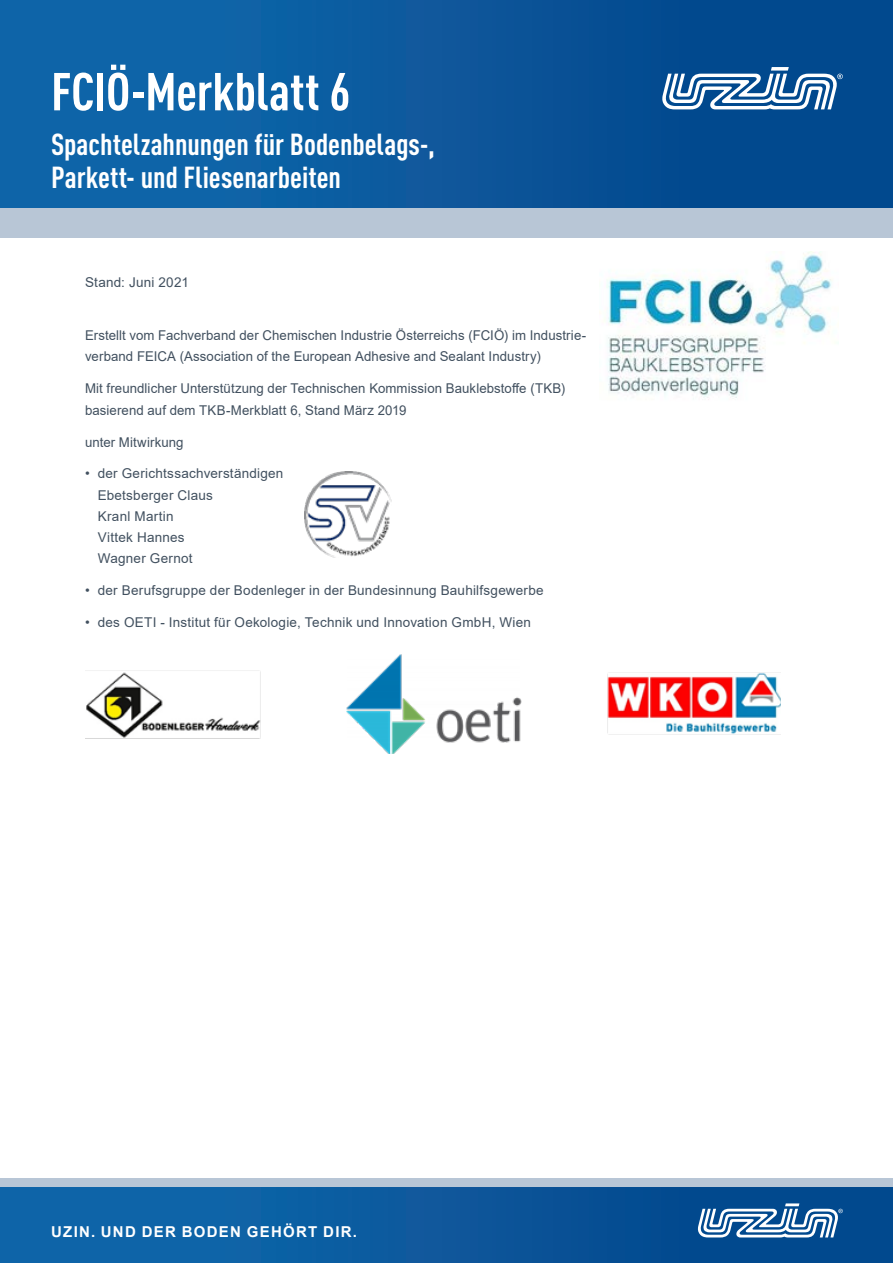
<style>
.page{position:relative;width:893px;height:1263px;background:#fff}
.page>*{position:absolute;margin:0;border:0;box-sizing:border-box;transform-origin:0 0}
.t1{font:700 condensed 52.5px "DIN Pro";letter-spacing:-.005em;color:#fff}
.t2{font:700 condensed 30px/33px "DIN Pro";color:#fff}
.t3{font:700 15px "Arial";letter-spacing:.085em;color:#fff}
.BU_Links_VERSAL{font:13.5px/21.3px "Arial";letter-spacing:.01em;color:#41505f}
</style>
<div class="page">
<div style="left:0;top:1186px;width:893px;height:77px;background:linear-gradient(to right,#1269ad,#01448a)"></div>
<div style="left:0;top:1178px;width:893px;height:8px;background:#b8c6d6"></div>
<div style="left:0;top:0;width:893px;height:208px;background:linear-gradient(to right,#1269ad,#01448a)"></div>
<div style="left:0;top:208px;width:893px;height:30px;background:#b8c6d6"></div>
<svg style="left:698px;top:1203px;width:145px;height:34px"></svg>
<svg style="left:662px;top:67px;width:181px;height:42px"></svg>
<img style="left:604px;top:252px;width:228px;height:148px">
<img style="left:305px;top:472px;width:86px;height:85px">
<img style="left:85px;top:654px;width:696px;height:99px">
<p class="t1" style="left:51px;top:52px;width:301px">FCIÖ-Merkblatt 6</p>
<p class="t2" style="left:51px;top:125px;width:385px">Spachtelzahnungen für Bodenbelags-,<br>Parkett- und Fliesenarbeiten</p>
<p class="BU_Links_VERSAL" style="left:85px;top:272px;width:105px">Stand: Juni 2021</p>
<p class="BU_Links_VERSAL" style="left:85px;top:325px;width:503px">Erstellt vom Fachverband der Chemischen Industrie Österreichs (FCIÖ) im Industrie&shy;verband FEICA (Association of the European Adhesive and Sealant Industry)</p>
<p class="BU_Links_VERSAL" style="left:85px;top:378px;width:482px">Mit freundlicher Unterstützung der Technischen Kommission Bauklebstoffe (TKB) basierend auf dem TKB-Merkblatt 6, Stand März 2019</p>
<p class="BU_Links_VERSAL" style="left:85px;top:431px;width:100px">unter Mitwirkung</p>
<p class="BU_Links_VERSAL" style="left:98px;top:463px;width:187px;text-indent:-13px">• der Gerichtssachverständigen<br>Ebetsberger Claus<br>Kranl Martin<br>Vittek Hannes<br>Wagner Gernot</p>
<p class="BU_Links_VERSAL" style="left:85px;top:580px;width:460px">• der Berufsgruppe der Bodenleger in der Bundesinnung Bauhilfsgewerbe</p>
<p class="BU_Links_VERSAL" style="left:85px;top:612px;width:447px">• des OETI - Institut für Oekologie, Technik und Innovation GmbH, Wien</p>
<p class="t3" style="left:51px;top:1221px;width:307px">UZIN. UND DER BODEN GEHÖRT DIR.</p>
</div>
